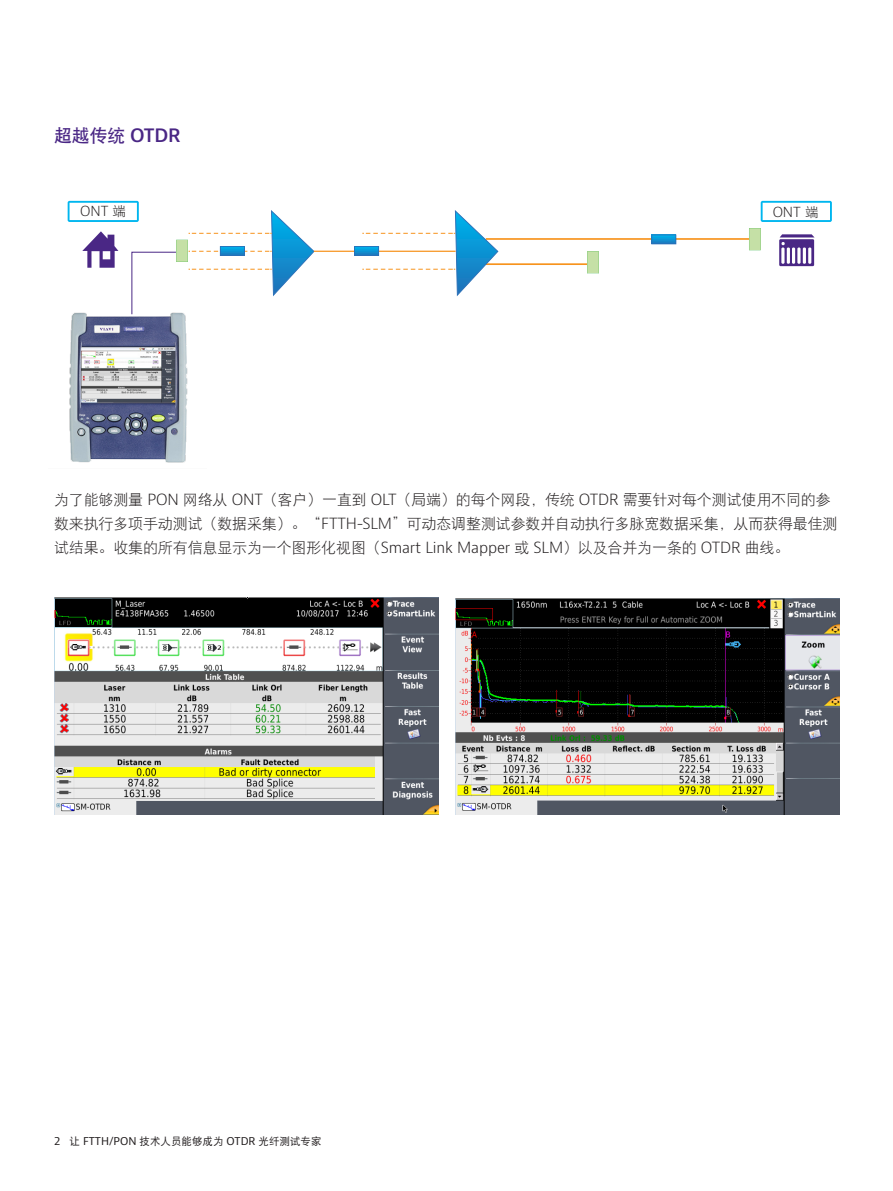
<style>
.page{position:relative;width:893px;height:1191px;background:#fff}
.page>*{position:absolute;margin:0;border:0;box-sizing:border-box;transform-origin:0 0}
.H2_Heading_Purple_12{font:18px "DFP Hei W7";color:#4a2785}
.P_10_16{font:15px/24px "DFP Hei W3";letter-spacing:-.01em;color:#231f20}
.P_10_16-2{font:300 13.5px "Bernino Sans";letter-spacing:-.01em;color:#231f20}
.t1{font:10.5px "DFP Hei W5";color:#231f20}
.s1{font-family:"Bernino Sans";font-weight:600}
.s2{font-family:"DFP Hei W3";font-weight:400}
.s3{font-family:"Bernino Sans";font-weight:300}
.s4{font-family:"Bernino Sans"}
</style>
<div class="page">
<svg style="left:761px;top:201px;width:71px;height:21px"></svg>
<svg style="left:749px;top:228px;width:12px;height:22px"></svg>
<hr style="left:314px;top:251px;width:142px;height:1px;background:#f7931d">
<hr style="left:486px;top:238px;width:263px;height:2px;background:#f7931d">
<hr style="left:486px;top:263px;width:111px;height:2px;background:#f7931d">
<svg style="left:68px;top:201px;width:247px;height:110px"></svg>
<svg style="left:354px;top:210px;width:144px;height:86px"></svg>
<svg style="left:587px;top:251px;width:12px;height:22px"></svg>
<svg style="left:651px;top:234px;width:25px;height:10px"></svg>
<svg style="left:779px;top:234px;width:35px;height:32px"></svg>
<img style="left:69px;top:311px;width:119px;height:152px">
<img style="left:455px;top:598px;width:384px;height:217px">
<img style="left:54px;top:598px;width:384px;height:216px">
<p class="H2_Heading_Purple_12" style="left:54px;top:127px;width:128px">超越传统 <span class="s1">OTDR</span></p>
<p class="P_10_16-2" style="left:80px;top:203px;width:47px">ONT <span class="s2">端</span></p>
<p class="P_10_16-2" style="left:773px;top:203px;width:47px">ONT <span class="s2">端</span></p>
<p class="P_10_16" style="left:54px;top:487px;width:785px">为了能够测量 <span class="s3">PON</span> 网络从 <span class="s3">ONT</span>（客户）一直到 <span class="s3">OLT</span>（局端）的每个网段，传统 <span class="s3">OTDR</span> 需要针对每个测试使用不同的参数来执行多项手动测试（数据采集）。“<span class="s3">FTTH-SLM</span>”可动态调整测试参数并自动执行多脉宽数据采集，从而获得最佳测试结果。收集的所有信息显示为一个图形化视图（<span class="s3">Smart Link Mapper</span> 或 <span class="s3">SLM</span>）以及合并为一条的 <span class="s3">OTDR</span> 曲线。</p>
<p class="t1" style="left:54px;top:1136px;width:269px"><span class="s4">2</span> 让 <span class="s4">FTTH/PON</span> 技术人员能够成为 <span class="s4">OTDR</span> 光纤测试专家</p>
</div>
